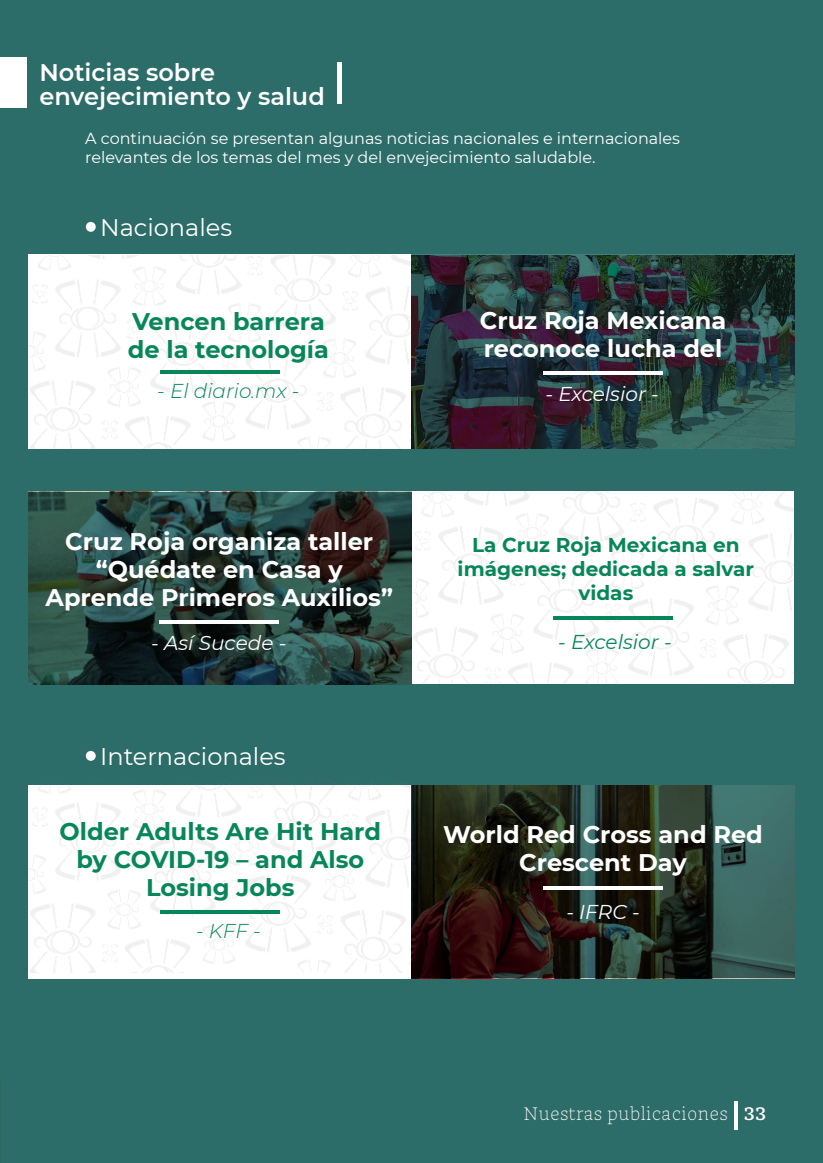
<style>
.page{position:relative;width:823px;height:1163px;background:#fff}
.page>*{position:absolute;margin:0;border:0;box-sizing:border-box;transform-origin:0 0}
.t1{font:700 24px/28px "Montserrat";color:#fff;text-align:center}
.t2{font:700 24px/28px "Montserrat";color:#078759}
.t3{font:600 24px "Montserrat";color:#fff}
.t4{font:24px "Montserrat";color:#fff}
.t5{font:700 20px/24px "Montserrat";color:#078759;text-align:center}
.t6{font:italic 20px "Montserrat";color:#fff}
.t7{font:italic 300 20px "Montserrat";color:#078759}
.t8{font:italic 20px "Montserrat";color:#078759}
.t9{font:300 18px "GMX";color:#fff}
.t10{font:16px/19.2px "Montserrat";color:#fff}
.s1{font-weight:700}
</style>
<div class="page">
<hr style="left:0;top:0;width:1px;height:449px;background:#e5ae46">
<div style="left:1px;top:0;width:821px;height:1162px;background:#2c6d69"></div>
<img style="left:411px;top:491px;width:383px;height:193px">
<img style="left:28px;top:256px;width:383px;height:193px">
<img style="left:28px;top:785px;width:383px;height:187px">
<div style="left:1px;top:57px;width:26px;height:51px;background:#fff"></div>
<hr style="left:338px;top:62px;width:4px;height:41px;background:#fff">
<hr style="left:734px;top:1101px;width:3px;height:28px;background:#fff">
<div style="left:86px;top:222px;width:10px;height:10px;background:#fff;border-radius:50%"></div>
<div style="left:86px;top:750px;width:10px;height:10px;background:#fff;border-radius:50%"></div>
<svg style="left:411px;top:255px;width:383px;height:194px;background:#29383b"></svg>
<svg style="left:28px;top:491px;width:383px;height:193px;background:#263e39"></svg>
<svg style="left:411px;top:785px;width:383px;height:193px;background:#283129"></svg>
<hr style="left:543px;top:371px;width:119px;height:3px;background:#fff">
<hr style="left:160px;top:370px;width:119px;height:3px;background:#078759">
<hr style="left:159px;top:621px;width:120px;height:3px;background:#fff">
<hr style="left:553px;top:617px;width:119px;height:3px;background:#078759">
<hr style="left:160px;top:910px;width:119px;height:3px;background:#078759">
<hr style="left:543px;top:886px;width:119px;height:3px;background:#fff">
<p class="t3" style="left:39px;top:56px;width:177px">Noticias sobre</p>
<p class="t3" style="left:39px;top:80px;width:287px">envejecimiento y salud</p>
<p class="t10" style="left:85px;top:128px;width:596px">A continuación se presentan algunas noticias nacionales e internacionales relevantes de los temas del mes y del envejecimiento saludable.</p>
<p class="t4" style="left:100px;top:211px;width:133px">Nacionales</p>
<p class="t2" style="left:128px;top:306px;width:202px">Vencen barrera de la tecnología</p>
<p class="t7" style="left:157px;top:377px;width:144px">- El diario.mx -</p>
<p class="t1" style="left:479px;top:305px;width:248px;text-align:left">Cruz Roja Mexicana reconoce lucha del</p>
<p class="t6" style="left:545px;top:380px;width:115px">- Excelsior -</p>
<p class="t1" style="left:46px;top:526px;width:348px">Cruz Roja organiza taller “Quédate en Casa y<br>Aprende Primeros Auxilios”</p>
<p class="t6" style="left:151px;top:628px;width:136px">- Así Sucede -</p>
<p class="t4" style="left:100px;top:740px;width:187px">Internacionales</p>
<p class="t2" style="left:60px;top:816px;width:323px;text-align:center">Older Adults Are Hit Hard by COVID-19 – and Also<br>Losing Jobs</p>
<p class="t7" style="left:196px;top:917px;width:66px">- KFF -</p>
<p class="t5" style="left:457px;top:532px;width:298px">La Cruz Roja Mexicana en imágenes; dedicada a salvar vidas</p>
<p class="t8" style="left:558px;top:627px;width:115px">- Excelsior -</p>
<p class="t1" style="left:443px;top:819px;width:321px">World Red Cross and Red<br>Crescent Day</p>
<p class="t6" style="left:566px;top:897px;width:75px">- IFRC -</p>
<p class="t9" style="left:522px;top:1102px;width:245px">Nuestras publicaciones • <span class="s1">33</span></p>
</div>
